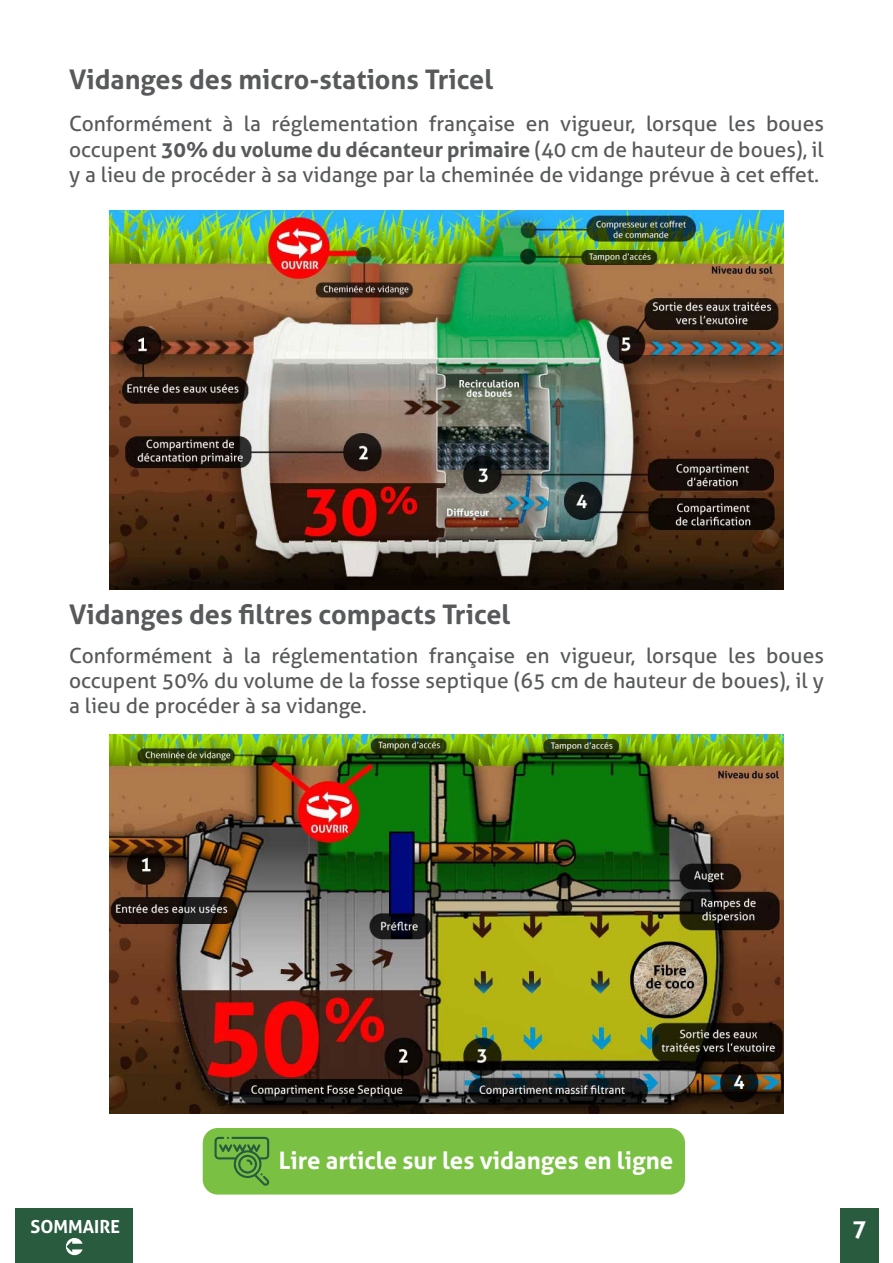
<style>
.page{position:relative;width:893px;height:1263px;background:#fff}
.page>*{position:absolute;margin:0;border:0;box-sizing:border-box;transform-origin:0 0}
.t1{font:700 27px "Aller";color:#58595b}
.t2{font:700 24px "Aller";color:#fff}
.t3{font:21px/25.2px "Aller";color:#58595b;text-align:justify}
.t4{font:700 18px "Aller";color:#fff}
.s1{font-weight:700}
</style>
<div class="page">
<div style="left:840px;top:1209px;width:38px;height:54px;background:#295b3f"></div>
<div style="left:16px;top:1209px;width:117px;height:54px;background:#295b3f"></div>
<svg style="left:66px;top:1238px;width:17px;height:17px"></svg>
<img style="left:109px;top:210px;width:674px;height:380px">
<img style="left:109px;top:734px;width:674px;height:379px">
<div style="left:203px;top:1128px;width:482px;height:66px;background:#7ac143;border-radius:15px"></div>
<svg style="left:214px;top:1137px;width:55px;height:49px"></svg>
<p class="t1" style="left:69px;top:63px;width:426px">Vidanges des micro-stations Tricel</p>
<p class="t3" style="left:69px;top:111px;width:756px">Conformément à la réglementation française en vigueur, lorsque les boues occupent <span class="s1">30% du volume du décanteur primaire</span> (40 cm de hauteur de boues), il y a lieu de procéder à sa vidange par la cheminée de vidange prévue à cet effet.</p>
<p class="t1" style="left:69px;top:598px;width:443px">Vidanges des filtres compacts Tricel</p>
<p class="t3" style="left:69px;top:643px;width:756px">Conformément à la réglementation française en vigueur, lorsque les boues occupent 50% du volume de la fosse septique (65 cm de hauteur de boues), il y a lieu de procéder à sa vidange.</p>
<p class="t2" style="left:279px;top:1146px;width:396px">Lire article sur les vidanges en ligne</p>
<p class="t4" style="left:30px;top:1215px;width:91px">SOMMAIRE</p>
<p class="t2" style="left:852px;top:1214px;width:16px">7</p>
</div>
